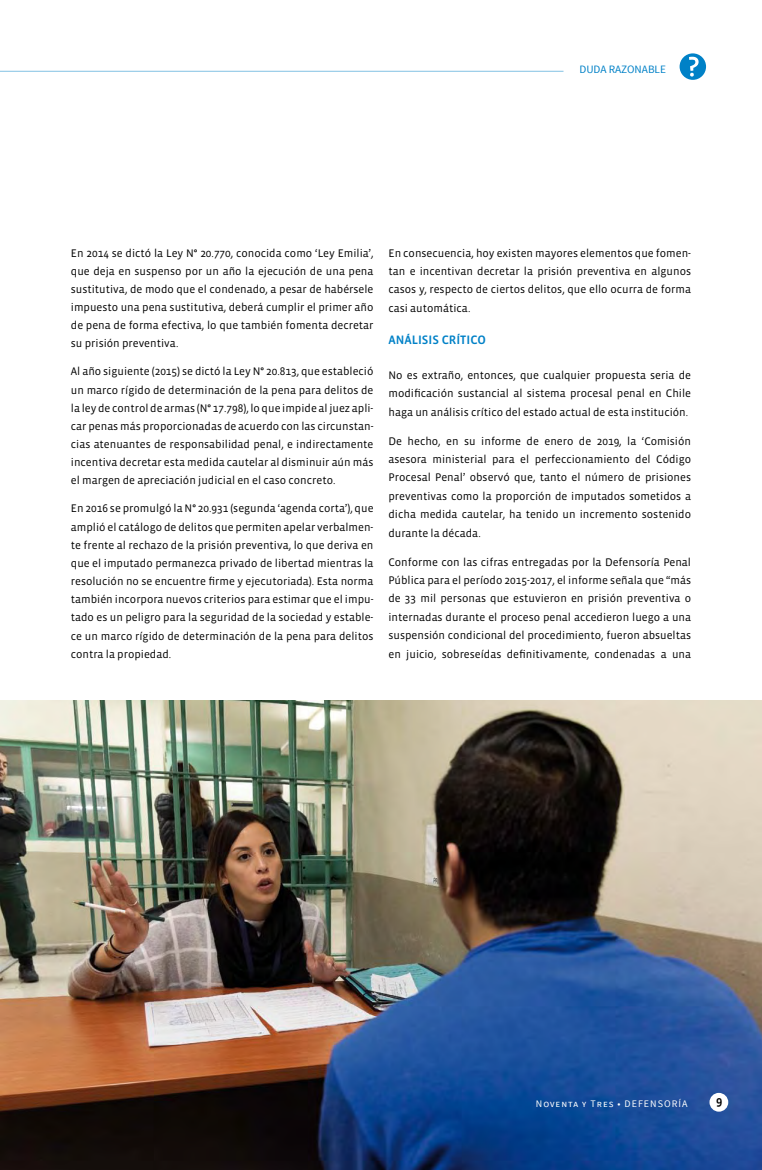
<style>
.page{position:relative;width:762px;height:1170px;background:#fff}
.page>*{position:absolute;margin:0;border:0;box-sizing:border-box;transform-origin:0 0}
.t1{font:12.5px "Vista Sans Med";color:#0081c7}
.t2{font:12.5px "Vista Sans Med";color:#000}
.t3{font:11.25px/18.1px "Vista Sans";color:#000;text-align:justify}
.t4{font:11.25px "Source Sans Pro";color:#0081c7}
.t5{font:10px "Source Sans Pro";letter-spacing:.1em;color:#fff}
</style>
<div class="page">
<img style="left:0;top:700px;width:762px;height:469px">
<hr style="left:0;top:71px;width:563px;height:1px;background:#0081c7">
<svg style="left:679px;top:53px;width:27px;height:27px"></svg>
<div style="left:709px;top:1092px;width:19px;height:19px;background:#fff;border-radius:50%"></div>
<p class="t4" style="left:579px;top:63px;width:88px">DUDA RAZONABLE</p>
<p class="t3" style="left:71px;top:244px;width:304px">En 2014 se dictó la Ley N° 20.770, conocida como ‘Ley Emilia’, que deja en suspenso por un año la ejecución de una pena sustitutiva, de modo que el condenado, a pesar de habérsele impuesto una pena sustitutiva, deberá cumplir el primer año de pena de forma efectiva, lo que también fomenta decretar su prisión preventiva.</p>
<p class="t3" style="left:71px;top:363px;width:304px">Al año siguiente (2015) se dictó la Ley N° 20.813, que estableció un marco rígido de determinación de la pena para delitos de la ley de control de armas (N° 17.798), lo que impide al juez apli&shy;car penas más proporcionadas de acuerdo con las circunstan&shy;cias atenuantes de responsabilidad penal, e indirectamente incentiva decretar esta medida cautelar al disminuir aún más el margen de apreciación judicial en el caso concreto.</p>
<p class="t3" style="left:71px;top:500px;width:304px">En 2016 se promulgó la N° 20.931 (segunda ‘agenda corta’), que amplió el catálogo de delitos que permiten apelar verbalmen&shy;te frente al rechazo de la prisión preventiva, lo que deriva en que el imputado permanezca privado de libertad mientras la resolución no se encuentre firme y ejecutoriada). Esta norma también incorpora nuevos criterios para estimar que el impu&shy;tado es un peligro para la seguridad de la sociedad y estable&shy;ce un marco rígido de determinación de la pena para delitos contra la propiedad.</p>
<p class="t3" style="left:388px;top:244px;width:304px">En consecuencia, hoy existen mayores elementos que fomen&shy;tan e incentivan decretar la prisión preventiva en algunos casos y, respecto de ciertos delitos, que ello ocurra de forma casi automática.</p>
<p class="t1" style="left:388px;top:334px;width:99px">ANÁLISIS CRÍTICO</p>
<p class="t3" style="left:388px;top:366px;width:304px">No es extraño, entonces, que cualquier propuesta seria de modificación sustancial al sistema procesal penal en Chile haga un análisis crítico del estado actual de esta institución.</p>
<p class="t3" style="left:388px;top:432px;width:304px">De hecho, en su informe de enero de 2019, la ‘Comisión asesora ministerial para el perfeccionamiento del Código Procesal Penal’ observó que, tanto el número de prisiones preventivas como la proporción de imputados sometidos a dicha medida cautelar, ha tenido un incremento sostenido durante la década.</p>
<p class="t3" style="left:388px;top:553px;width:304px">Conforme con las cifras entregadas por la Defensoría Penal Pública para el período 2015-2017, el informe señala que “más de 33 mil personas que estuvieron en prisión preventiva o internadas durante el proceso penal accedieron luego a una suspensión condicional del procedimiento, fueron absueltas en juicio, sobreseídas definitivamente, condenadas a una</p>
<p class="t5" style="left:536px;top:1096px;width:153px">Noventa y Tres • DEFENSORÍA</p>
<p class="t2" style="left:716px;top:1094px;width:8px">9</p>
<p class="t2" style="left:712px;top:1095px;width:8px">9</p>
</div>
